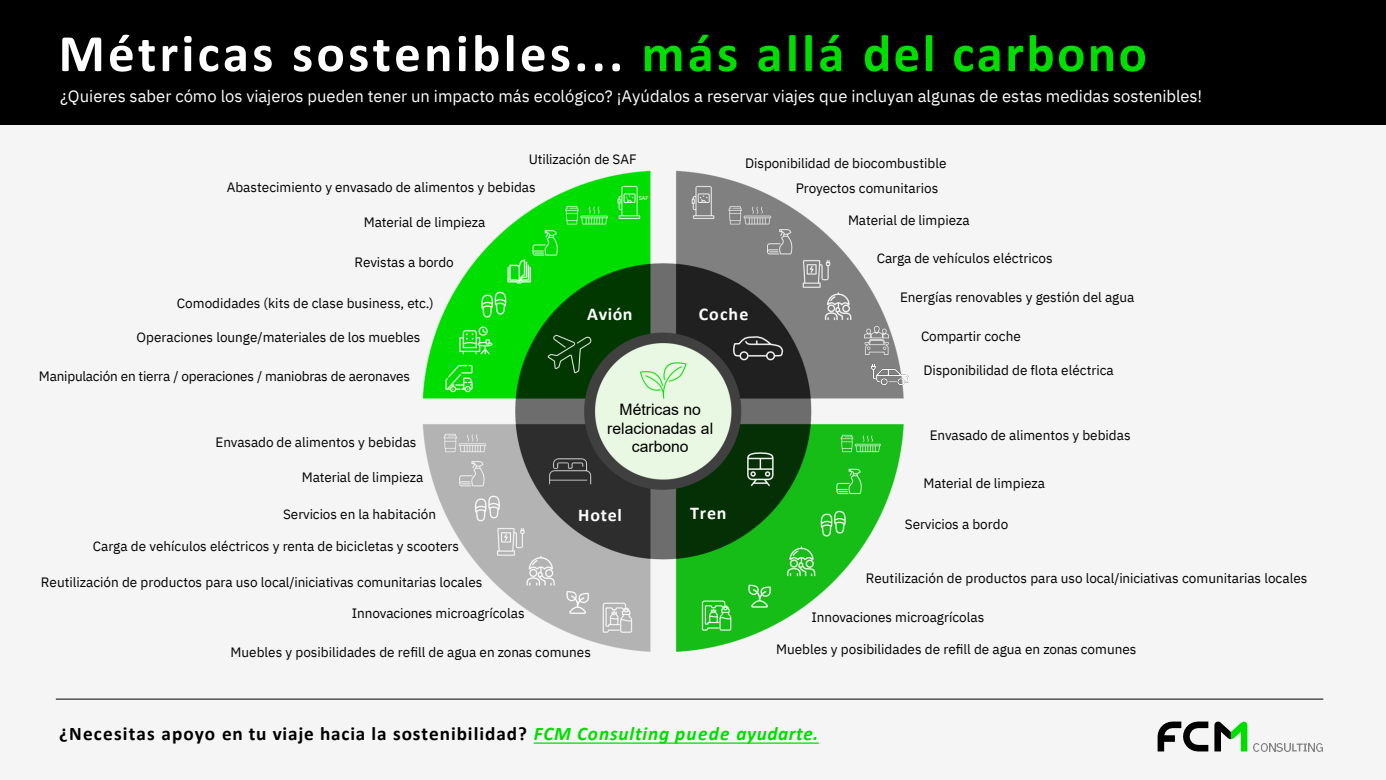
<style>
.page{position:relative;width:1386px;height:780px;background:#fff}
.page>*{position:absolute;margin:0;border:0;box-sizing:border-box;transform-origin:0 0}
.t1{font:700 52.94px "Calibri";letter-spacing:.06em;color:#fff}
.t2{font:700 19.25px "Calibri";letter-spacing:.05em;color:#000}
.t3{font:700 17.94px "Calibri";letter-spacing:.04em;color:#fff}
.t4{font:16.62px "IBM Plex Sans";color:#fff}
.t5{font:15.75px/18.9px "Arial";letter-spacing:-.005em;color:#000;text-align:center}
.t6{font:13.56px "IBM Plex Sans";color:#000}
.t7{font:5.69px "IBM Plex Sans";color:#fff}
.s1{color:#00de00}
.s2{font-style:italic;color:#00de00}
</style>
<div class="page">
<div style="left:0;top:125px;width:1385px;height:654px;background:#f5f5f5"></div>
<div style="left:0;top:0;width:1385px;height:125px;background:#000"></div>
<img style="left:422px;top:170px;width:482px;height:482px">
<img style="left:869px;top:354px;width:40px;height:41px">
<img style="left:864px;top:326px;width:24px;height:28px">
<svg style="left:1157px;top:721px;width:51px;height:30px"></svg>
<svg style="left:1214px;top:721px;width:33px;height:30px"></svg>
<img style="left:1253px;top:743px;width:14px;height:8px">
<svg style="left:1269px;top:743px;width:53px;height:8px"></svg>
<hr style="left:56px;top:698px;width:1267px;height:1px;background:#000">
<svg style="left:533px;top:742px;width:285px;height:1px"></svg>
<h1 class="t1" style="left:59px;top:16px;width:1089px">Métricas sostenibles... <span class="s1">más allá del carbono</span></h1>
<h1 class="t4" style="left:60px;top:84px;width:1143px">¿Quieres saber cómo los viajeros pueden tener un impacto más ecológico? ¡Ayúdalos a reservar viajes que incluyan algunas de estas medidas sostenibles!</h1>
<p class="t6" style="left:528px;top:149px;width:109px">Utilización de SAF</p>
<p class="t6" style="left:745px;top:153px;width:203px">Disponibilidad de biocombustible</p>
<p class="t6" style="left:795px;top:178px;width:144px">Proyectos comunitarios</p>
<p class="t6" style="left:848px;top:209px;width:123px">Material de limpieza</p>
<p class="t6" style="left:876px;top:247px;width:177px">Carga de vehículos eléctricos</p>
<p class="t6" style="left:899px;top:286px;width:236px">Energías renovables y gestión del agua</p>
<p class="t6" style="left:920px;top:325px;width:101px">Compartir coche</p>
<p class="t6" style="left:923px;top:359px;width:192px">Disponibilidad de flota eléctrica</p>
<p class="t6" style="left:227px;top:177px;width:310px">Abastecimiento y envasado de alimentos y bebidas</p>
<p class="t6" style="left:364px;top:212px;width:123px">Material de limpieza</p>
<p class="t7" style="left:638px;top:194px;width:11px">SAF</p>
<p class="t6" style="left:354px;top:252px;width:101px">Revistas a bordo</p>
<p class="t6" style="left:177px;top:292px;width:258px">Comodidades (kits de clase business, etc.)</p>
<p class="t6" style="left:137px;top:327px;width:285px">Operaciones lounge/materiales de los muebles</p>
<p class="t6" style="left:39px;top:366px;width:372px">Manipulación en tierra / operaciones / maniobras de aeronaves</p>
<p class="t3" style="left:587px;top:301px;width:47px">Avión</p>
<p class="t3" style="left:698px;top:301px;width:51px">Coche</p>
<p class="t6" style="left:215px;top:431px;width:202px">Envasado de alimentos y bebidas</p>
<p class="t6" style="left:302px;top:466px;width:123px">Material de limpieza</p>
<p class="t6" style="left:283px;top:503px;width:154px">Servicios en la habitación</p>
<p class="t6" style="left:93px;top:535px;width:368px">Carga de vehículos eléctricos y renta de bicicletas y scooters</p>
<p class="t6" style="left:41px;top:572px;width:443px">Reutilización de productos para uso local/iniciativas comunitarias locales</p>
<p class="t5" style="left:607px;top:399px;width:107px">Métricas no relacionadas al carbono</p>
<p class="t3" style="left:578px;top:502px;width:45px">Hotel</p>
<p class="t3" style="left:690px;top:500px;width:38px">Tren</p>
<p class="t6" style="left:352px;top:602px;width:174px">Innovaciones microagrícolas</p>
<p class="t6" style="left:230px;top:641px;width:362px">Muebles y posibilidades de refill de agua en zonas comunes</p>
<p class="t6" style="left:929px;top:424px;width:202px">Envasado de alimentos y bebidas</p>
<p class="t6" style="left:923px;top:472px;width:123px">Material de limpieza</p>
<p class="t6" style="left:904px;top:513px;width:105px">Servicios a bordo</p>
<p class="t6" style="left:865px;top:567px;width:443px">Reutilización de productos para uso local/iniciativas comunitarias locales</p>
<p class="t6" style="left:811px;top:606px;width:174px">Innovaciones microagrícolas</p>
<p class="t6" style="left:776px;top:638px;width:362px">Muebles y posibilidades de refill de agua en zonas comunes</p>
<p class="t2" style="left:59px;top:720px;width:760px">¿Necesitas apoyo en tu viaje hacia la sostenibilidad? <span class="s2">FCM Consulting puede ayudarte.</span></p>
</div>
